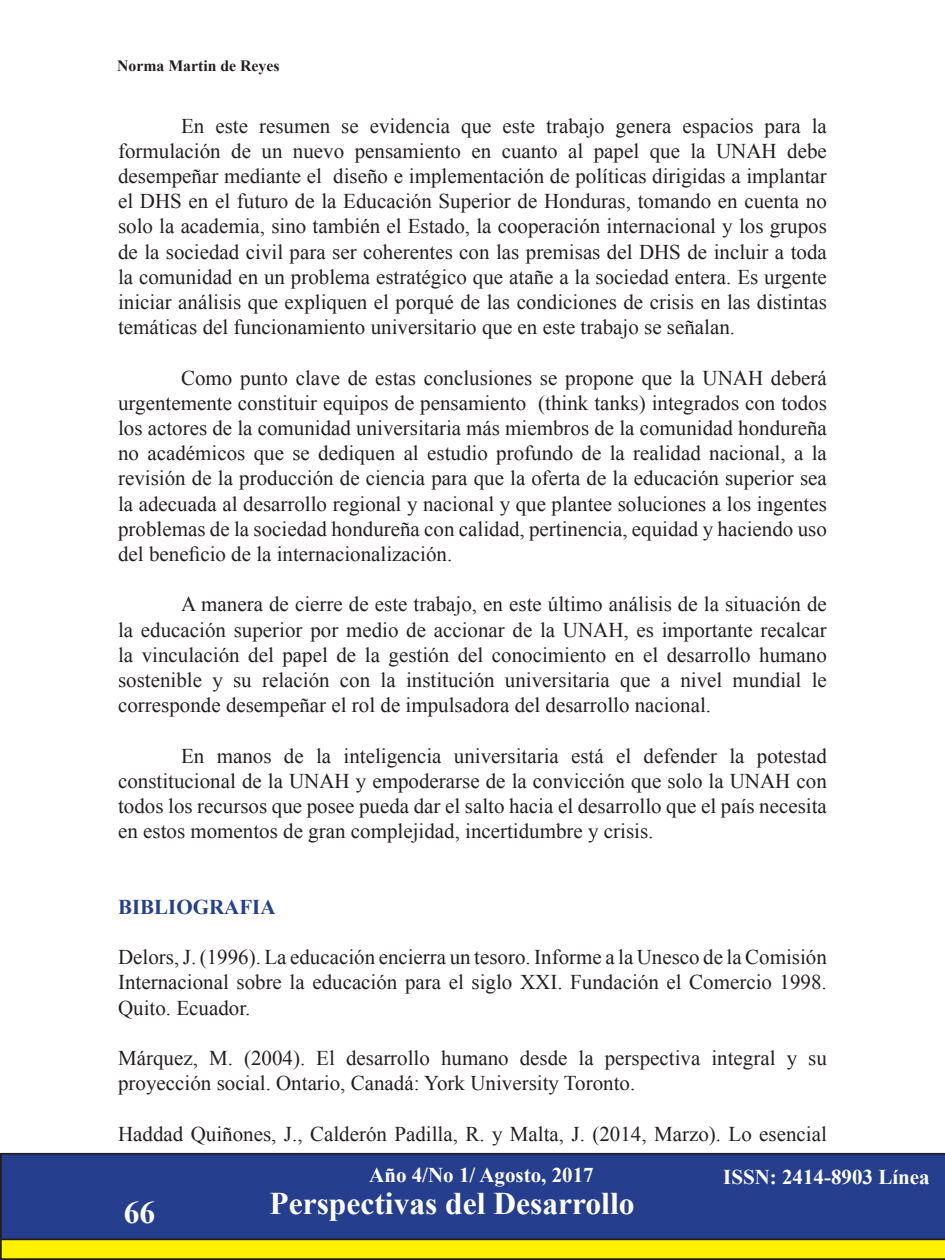
<style>
.page{position:relative;width:945px;height:1260px;background:#fff}
.page>*{position:absolute;margin:0;border:0;box-sizing:border-box;transform-origin:0 0}
.t1{font:700 31.5px "Times New Roman";color:#fff}
.t2{font:21px/25.2px "Times New Roman";color:#231f20;text-align:justify}
.t3{font:700 21px "Times New Roman";color:#fff}
.t4{font:700 21px "Times New Roman";color:#253f8e}
.t5{font:700 15.75px "Times New Roman";color:#231f20}
</style>
<div class="page">
<svg style="left:0;top:1240px;width:945px;height:20px;background:#e8db04"></svg>
<div style="left:0;top:1153px;width:945px;height:87px;background:#253f8e"></div>
<p class="t5" style="left:117px;top:55px;width:164px">Norma Martin de Reyes</p>
<p class="t2" style="left:118px;top:113px;width:710px;text-indent:63px">En este resumen se evidencia que este trabajo genera espacios para la formulación de un nuevo pensamiento en cuanto al papel que la UNAH debe desempeñar mediante el diseño e implementación de políticas dirigidas a implantar el DHS en el futuro de la Educación Superior de Honduras, tomando en cuenta no solo la academia, sino también el Estado, la cooperación internacional y los grupos de la sociedad civil para ser coherentes con las premisas del DHS de incluir a toda la comunidad en un problema estratégico que atañe a la sociedad entera. Es urgente iniciar análisis que expliquen el porqué de las condiciones de crisis en las distintas temáticas del funcionamiento universitario que en este trabajo se señalan.</p>
<p class="t2" style="left:118px;top:365px;width:710px;text-indent:63px">Como punto clave de estas conclusiones se propone que la UNAH deberá urgentemente constituir equipos de pensamiento (think tanks) integrados con todos los actores de la comunidad universitaria más miembros de la comunidad hondureña no académicos que se dediquen al estudio profundo de la realidad nacional, a la revisión de la producción de ciencia para que la oferta de la educación superior sea la adecuada al desarrollo regional y nacional y que plantee soluciones a los ingentes problemas de la sociedad hondureña con calidad, pertinencia, equidad y haciendo uso del beneficio de la internacionalización.</p>
<p class="t2" style="left:118px;top:592px;width:710px;text-indent:63px">A manera de cierre de este trabajo, en este último análisis de la situación de la educación superior por medio de accionar de la UNAH, es importante recalcar la vinculación del papel de la gestión del conocimiento en el desarrollo humano sostenible y su relación con la institución universitaria que a nivel mundial le corresponde desempeñar el rol de impulsadora del desarrollo nacional.</p>
<p class="t2" style="left:118px;top:743px;width:710px;text-indent:63px">En manos de la inteligencia universitaria está el defender la potestad constitucional de la UNAH y empoderarse de la convicción que solo la UNAH con todos los recursos que posee pueda dar el salto hacia el desarrollo que el país necesita en estos momentos de gran complejidad, incertidumbre y crisis.</p>
<p class="t4" style="left:118px;top:892px;width:159px">BIBLIOGRAFIA</p>
<p class="t2" style="left:118px;top:944px;width:710px">Delors, J. (1996). La educación encierra un tesoro. Informe a la Unesco de la Comisión Internacional sobre la educación para el siglo XXI. Fundación el Comercio 1998.<br>Quito. Ecuador.</p>
<p class="t2" style="left:118px;top:1045px;width:710px">Márquez, M. (2004). El desarrollo humano desde la perspectiva integral y su proyección social. Ontario, Canadá: York University Toronto.</p>
<p class="t2" style="left:118px;top:1121px;width:710px">Haddad Quiñones, J., Calderón Padilla, R. y Malta, J. (2014, Marzo). Lo esencial</p>
<h1 class="t1" style="left:124px;top:1191px;width:33px">66</h1>
<p class="t3" style="left:369px;top:1160px;width:226px">Año 4/No 1/ Agosto, 2017</p>
<p class="t3" style="left:723px;top:1162px;width:208px">ISSN: 2414-8903 Línea</p>
<h1 class="t1" style="left:270px;top:1181px;width:367px">Perspectivas del Desarrollo</h1>
</div>
